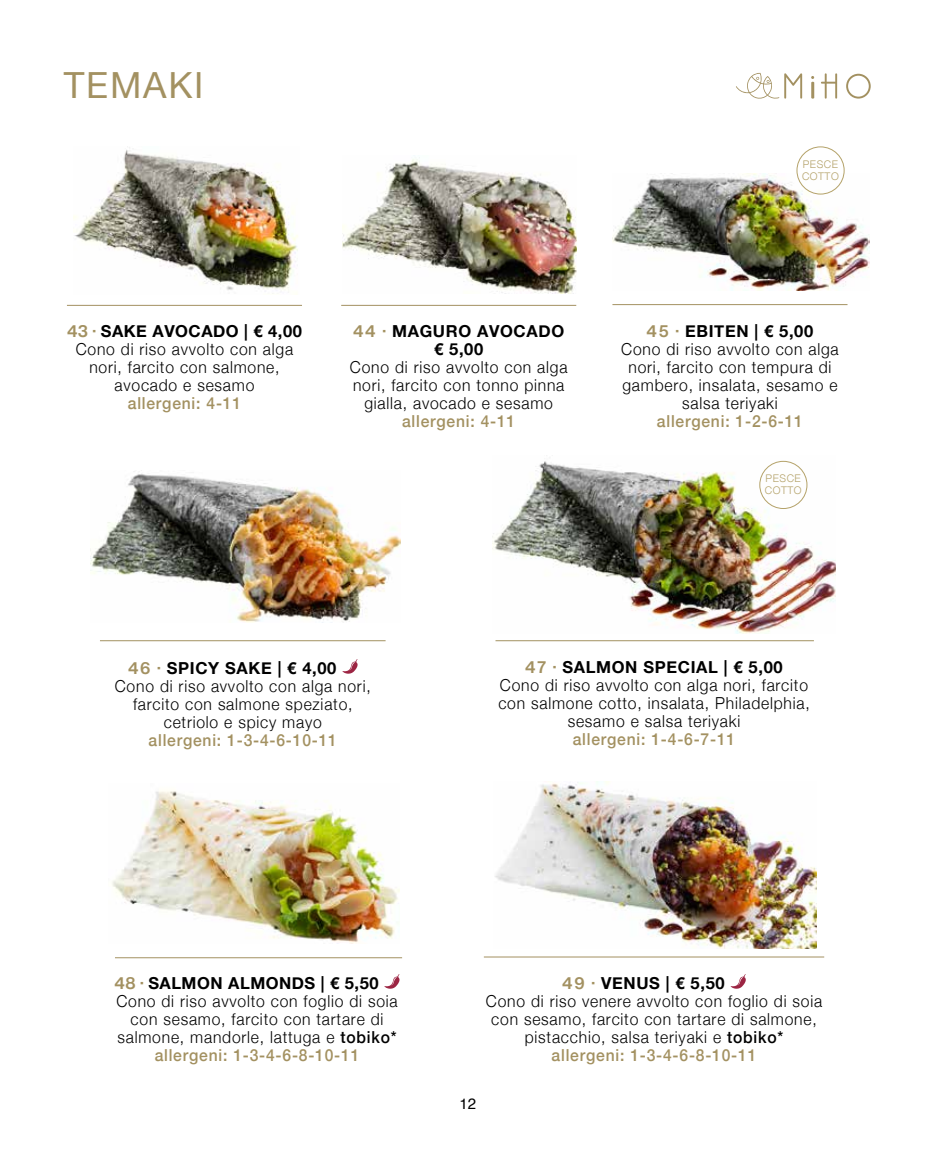
<style>
.page{position:relative;width:936px;height:1149px;background:#fff}
.page>*{position:absolute;margin:0;border:0;box-sizing:border-box;transform-origin:0 0}
.t1{font:36px "Helvetica Neue";letter-spacing:.05em;color:#a39161}
.t2{font:300 16.5px/18px "Helvetica Neue";letter-spacing:.05em;color:#000;text-align:center;scale:.95 1}
.t3{font:500 16.5px "Helvetica Neue";letter-spacing:.05em;color:#a39161;scale:.95 1}
.t4{font:700 16.5px/18px "Helvetica Neue";letter-spacing:.04em;color:#000;text-align:center}
.t5{font:15px "Helvetica";color:#000}
.t6{font:300 10.5px/12px "Helvetica Neue";letter-spacing:.05em;color:#b4a269}
.s1{font-family:"Helvetica Now Display";font-weight:700;color:#a39161}
.s2{font-weight:700}
.s3{font-family:"Helvetica Now Display";color:#a39161}
.s4{font-weight:500}
</style>
<div class="page">
<hr style="left:811px;top:82px;width:3px;height:17px;background:#a39161">
<svg style="left:821px;top:73px;width:16px;height:26px"></svg>
<svg style="left:846px;top:74px;width:24px;height:25px"></svg>
<svg style="left:736px;top:73px;width:66px;height:26px"></svg>
<svg style="left:342px;top:659px;width:15px;height:14px"></svg>
<svg style="left:730px;top:974px;width:15px;height:14px"></svg>
<svg style="left:384px;top:974px;width:15px;height:14px"></svg>
<hr style="left:67px;top:305px;width:235px;height:1px;background:#a39161">
<hr style="left:100px;top:640px;width:285px;height:1px;background:#a39161">
<hr style="left:484px;top:956px;width:340px;height:1px;background:#a39161">
<hr style="left:341px;top:305px;width:235px;height:1px;background:#a39161">
<hr style="left:495px;top:640px;width:318px;height:1px;background:#a39161">
<hr style="left:612px;top:304px;width:235px;height:1px;background:#a39161">
<hr style="left:115px;top:957px;width:287px;height:1px;background:#a39161">
<img style="left:73px;top:146px;width:225px;height:148px">
<img style="left:343px;top:157px;width:233px;height:136px">
<img style="left:613px;top:174px;width:256px;height:116px">
<img style="left:91px;top:470px;width:309px;height:152px">
<img style="left:492px;top:460px;width:343px;height:173px">
<img style="left:112px;top:791px;width:288px;height:152px">
<img style="left:495px;top:781px;width:321px;height:167px">
<div style="left:796px;top:146px;width:48px;height:48px;border:1px solid #b4a269;border-radius:50%"></div>
<div style="left:759px;top:461px;width:48px;height:47px;border:1px solid #b4a269;border-radius:50%"></div>
<h1 class="t1" style="left:64px;top:59px;width:141px">TEMAKI</h1>
<p class="t6" style="left:802px;top:157px;width:38px">PESCE<br>COTTO</p>
<p class="t2" style="left:67px;top:320px;width:249px"><span class="s1">43 ·</span> <span class="s2">SAKE AVOCADO | € 4,00<br></span>Cono di riso avvolto con alga nori, farcito con salmone, avocado e sesamo</p>
<p class="t3" style="left:128px;top:389px;width:121px">allergeni: 4-11</p>
<p class="t4" style="left:353px;top:322px;width:212px"><span class="s3">44 ·</span> MAGURO AVOCADO € 5,00</p>
<p class="t2" style="left:350px;top:356px;width:230px">Cono di riso avvolto con alga nori, farcito con tonno pinna gialla, avocado e sesamo</p>
<p class="t3" style="left:402px;top:407px;width:121px">allergeni: 4-11</p>
<p class="t2" style="left:621px;top:320px;width:230px"><span class="s1">45 ·</span> <span class="s2">EBITEN | € 5,00<br></span>Cono di riso avvolto con alga nori, farcito con tempura di gambero, insalata, sesamo e salsa teriyaki</p>
<p class="t3" style="left:657px;top:407px;width:155px">allergeni: 1-2-6-11</p>
<p class="t6" style="left:764px;top:471px;width:38px">PESCE<br>COTTO</p>
<p class="t4" style="left:128px;top:659px;width:210px"><span class="s3">46 ·</span> SPICY SAKE | € 4,00</p>
<p class="t2" style="left:115px;top:675px;width:271px">Cono di riso avvolto con alga nori,</p>
<p class="t2" style="left:133px;top:693px;width:232px">farcito con salmone speziato,</p>
<p class="t2" style="left:164px;top:711px;width:168px">cetriolo e spicy mayo</p>
<p class="t3" style="left:149px;top:726px;width:200px">allergeni: 1-3-4-6-10-11</p>
<p class="t2" style="left:498px;top:657px;width:329px"><span class="s1">47 ·</span> <span class="s2">SALMON SPECIAL | € 5,00<br></span>Cono di riso avvolto con alga nori, farcito con salmone cotto, insalata, Philadelphia, sesamo e salsa teriyaki</p>
<p class="t3" style="left:572px;top:726px;width:172px">allergeni: 1-4-6-7-11</p>
<p class="t4" style="left:115px;top:973px;width:265px"><span class="s3">48 ·</span> SALMON ALMONDS | € 5,50</p>
<p class="t2" style="left:116px;top:990px;width:298px">Cono di riso avvolto con foglio di soia</p>
<p class="t2" style="left:131px;top:1008px;width:267px">con sesamo, farcito con tartare di</p>
<p class="t2" style="left:117px;top:1026px;width:295px">salmone, mandorle, lattuga e <span class="s4">tobiko*</span></p>
<p class="t3" style="left:155px;top:1041px;width:217px">allergeni: 1-3-4-6-8-10-11</p>
<p class="t4" style="left:562px;top:973px;width:164px"><span class="s3">49 ·</span> VENUS | € 5,50</p>
<p class="t2" style="left:486px;top:990px;width:355px">Cono di riso venere avvolto con foglio di soia</p>
<p class="t2" style="left:491px;top:1008px;width:344px">con sesamo, farcito con tartare di salmone,</p>
<p class="t2" style="left:525px;top:1026px;width:273px">pistacchio, salsa teriyaki e <span class="s4">tobiko*</span></p>
<p class="t3" style="left:551px;top:1041px;width:217px">allergeni: 1-3-4-6-8-10-11</p>
<p class="t5" style="left:459px;top:1091px;width:18px">12</p>
</div>
